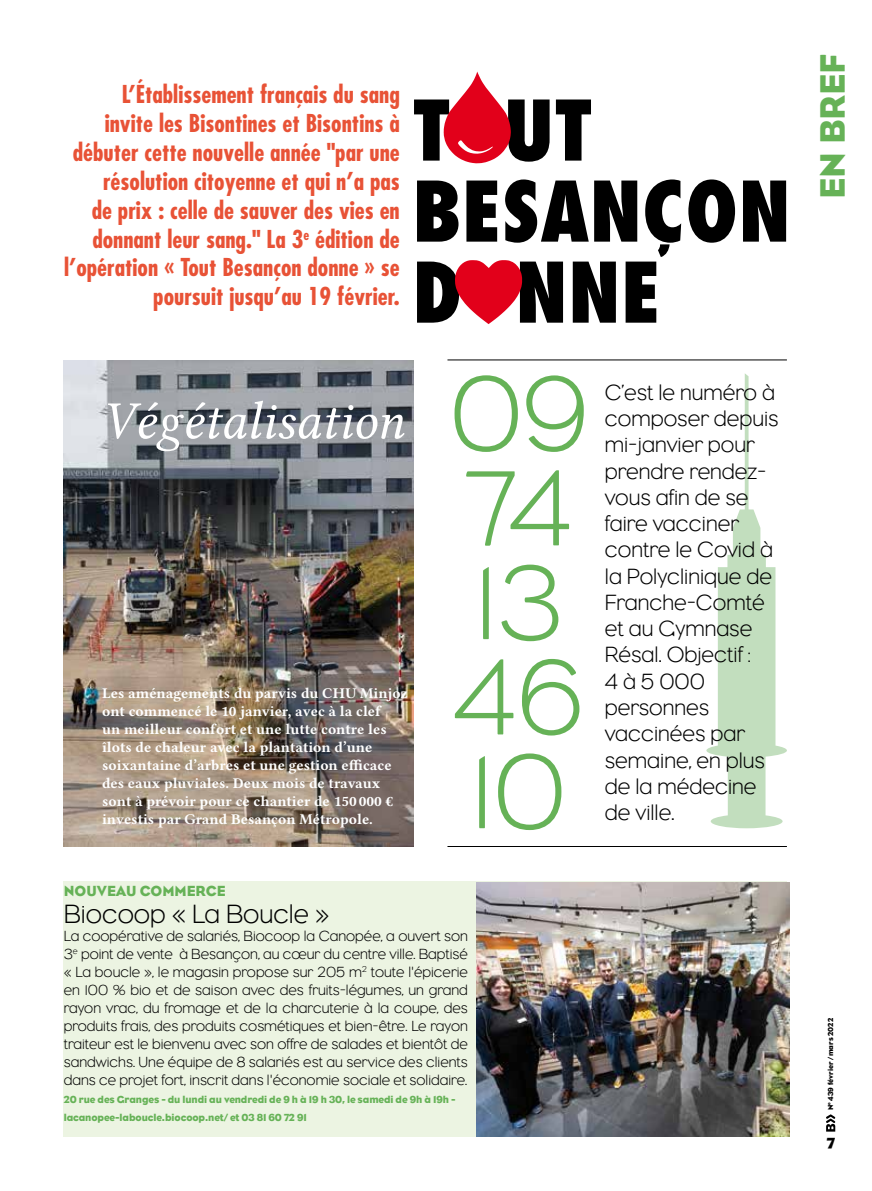
<style>
.page{position:relative;width:872px;height:1191px;background:#fff}
.page>*{position:absolute;margin:0;border:0;box-sizing:border-box;transform-origin:0 0}
.t1{font:300 108px/94.5px "Eagle";color:#66b257}
.t2{font:54px "Lin Libertine OI";color:#fff}
.t3{font:36px "Bureau Eagle";color:#66b257}
.t4{font:300 27px "Eagle";color:#000}
.t5{font:700 condensed 24px/28.8px "Futura";color:#e85236;text-align:right}
.t6{font:300 22.5px/26.2px "Eagle";color:#000}
.t7{font:300 15px/18px "Eagle";color:#000;text-align:justify}
.t8{font:15px/18px "Lin Libertine OB";color:#fff}
.t9{font:15px "Bureau Eagle";color:#66b257}
.t10{font:700 15px "Bureau Eagle";color:#000}
.t11{font:10.5px/18px "Bureau Eagle";letter-spacing:-.01em;color:#66b257}
.t12{font:7.5px "Bureau Eagle";color:#000}
</style>
<div class="page">
<svg style="left:706px;top:373px;width:81px;height:455px"></svg>
<svg style="left:826px;top:1114px;width:9px;height:17px"></svg>
<div style="left:64px;top:881px;width:723px;height:256px;background:#ecf4e2"></div>
<img style="left:476px;top:882px;width:313px;height:255px">
<svg style="left:556px;top:99px;width:35px;height:62px"></svg>
<svg style="left:688px;top:179px;width:47px;height:64px"></svg>
<svg style="left:743px;top:180px;width:43px;height:62px;background:#282828"></svg>
<svg style="left:417px;top:179px;width:264px;height:145px"></svg>
<svg style="left:414px;top:72px;width:135px;height:91px"></svg>
<img style="left:64px;top:360px;width:350px;height:486px">
<hr style="left:447px;top:846px;width:340px;height:1px;background:#000">
<hr style="left:447px;top:360px;width:340px;height:1px;background:#000">
<p class="t5" style="left:64px;top:80px;width:337px">L’Établissement français du sang<br>invite les Bisontines et Bisontins à débuter cette nouvelle année "par une résolution citoyenne et qui n’a pas<br>de prix : celle de sauver des vies en donnant leur sang." La 3<sup>e</sup> édition de l’opération « Tout Besançon donne » se poursuit jusqu’au 19 février.</p>
<h2 class="t2" style="left:102px;top:390px;width:304px">Végétalisation</h2>
<p class="t8" style="left:102px;top:683px;width:307px">Les aménagements du parvis du CHU Minjoz ont commencé le 10 janvier, avec à la clef<br>un meilleur confort et une lutte contre les îlots de chaleur avec la plantation d’une soixantaine d’arbres et une gestion efficace des eaux pluviales. Deux mois de travaux sont à prévoir pour ce chantier de 150 000 € investis par Grand Besançon Métropole.</p>
<h1 class="t1" style="left:449px;top:366px;width:139px">09<br>74<br>13<br>46<br>10</h1>
<p class="t6" style="left:605px;top:379px;width:175px">C’est le numéro à composer depuis mi-janvier pour prendre rendez&shy;vous afin de se faire vacciner contre le Covid à la Polyclinique de<br>Franche-Comté et au Gymnase<br>Résal. Objectif :<br>4 à 5 000 personnes vaccinées par semaine, en plus de la médecine de ville.</p>
<p class="t9" style="left:64px;top:882px;width:163px">NOUVEAU COMMERCE</p>
<h3 class="t4" style="left:64px;top:898px;width:267px">Biocoop « La Boucle »</h3>
<p class="t7" style="left:64px;top:926px;width:405px">La coopérative de salariés, Biocoop la Canopée, a ouvert son 3<sup>e</sup> point de vente à Besançon, au cœur du centre ville. Baptisé « La boucle », le magasin propose sur 205 m<sup>2</sup> toute l'épicerie en 100 % bio et de saison avec des fruits-légumes, un grand rayon vrac, du fromage et de la charcuterie à la coupe, des produits frais, des produits cosmétiques et bien-être. Le rayon traiteur est le bienvenu avec son offre de salades et bientôt de sandwichs. Une équipe de 8 salariés est au service des clients dans ce projet fort, inscrit dans l'économie sociale et solidaire.</p>
<p class="t11" style="left:64px;top:1090px;width:393px">20 rue des Granges - du lundi au vendredi de 9 h à 19 h 30, le samedi de 9h à 19h - lacanopee-laboucle.biocoop.net/ et 03 81 60 72 91</p>
<h3 class="t3" style="left:812px;top:199px;width:147px;rotate:-90deg">EN BREF</h3>
<p class="t12" style="left:826px;top:1110px;width:94px;rotate:-90deg">N<sup>o</sup> 439 février /mars 2022</p>
<p class="t10" style="left:826px;top:1134px;width:10px">7</p>
</div>
